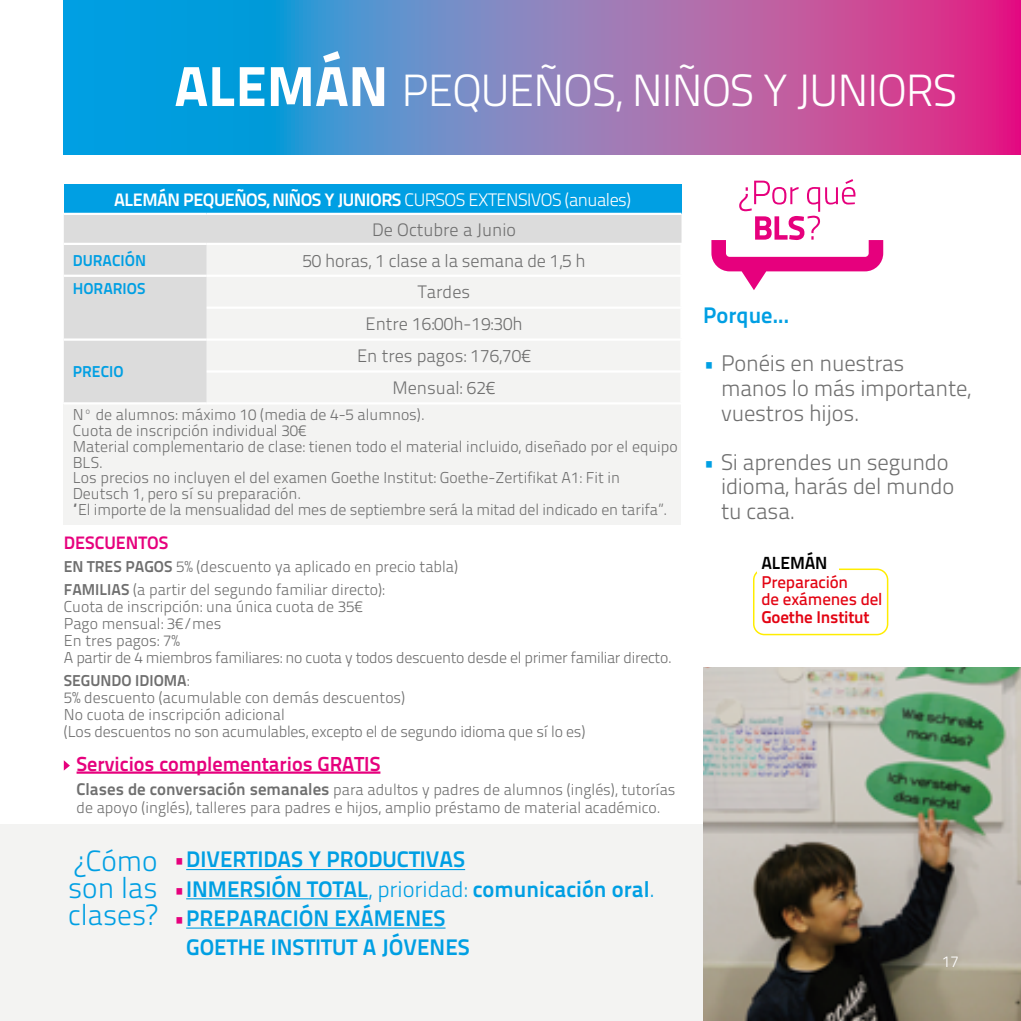
<style>
.page{position:relative;width:1021px;height:1021px;background:#fff}
.page>*{position:absolute;margin:0;border:0;box-sizing:border-box;transform-origin:0 0}
.t1{font:300 45px "Titillium Text 22 L";letter-spacing:-.02em;color:#fff}
.t2{font:300 29.25px/27px "Titillium Text 22 L";color:#009fe3;text-align:justify}
.t3{font:700 22.5px/29.2px "Titillium Text 22 L";color:#009fe3}
.t4{font:300 22.5px/24.8px "Titillium Text 22 L";letter-spacing:-.01em;color:#6f6f6f}
.t5{font:700 20.25px "Titillium Text 22 L";color:#e6007d}
.t6{font:300 18px/31.9px "Titillium Text 22 L";color:#6f6f6f;text-align:center}
.t7{font:700 18px/29.9px "Titillium Text 22 L";letter-spacing:-.03em;color:#fff}
.t8{font:700 18px "Titillium Text 22 L";color:#e6007d}
.t9{font:700 17.55px "Titillium Text 22 L";letter-spacing:-.01em;color:#000}
.t10{font:500 17.1px/17.6px "Titillium Text 22 L";letter-spacing:-.01em;color:#e30413}
.t11{font:700 17.1px "Titillium Text 22 L";letter-spacing:-.01em;color:#e30413}
.t12{font:300 15.75px/15.8px "Titillium Text 22 L";color:#6f6f6f}
.t13{font:300 15.75px/16.9px "Titillium Text 22 L";letter-spacing:-.02em;color:#6f6f6f}
.t14{font:700 15.75px "Titillium Text 22 L";color:#009fe3}
.t15{font:300 15.75px "Titillium Text 22 L";color:#fff}
.s1{font-weight:800;font-size:56.25px}
.s2{font-weight:300}
.s3{font-weight:300;color:#6f6f6f}
.s4{font-weight:700}
.s5{font-weight:700;font-size:16.88px}
.s6{font-weight:300;color:#e6007d}
.s7{color:#009fe3}
</style>
<div class="page">
<div style="left:0;top:824px;width:1020px;height:196px;background:#f3f3f2"></div>
<div style="left:64px;top:404px;width:617px;height:121px;background:#f3f3f2"></div>
<hr style="left:186px;top:869px;width:279px;height:1px;background:#009fe3">
<hr style="left:186px;top:898px;width:182px;height:1px;background:#009fe3">
<hr style="left:186px;top:927px;width:259px;height:1px;background:#009fe3">
<hr style="left:77px;top:771px;width:303px;height:2px;background:#e6007d">
<svg style="left:64px;top:760px;width:6px;height:10px"></svg>
<div style="left:64px;top:184px;width:617px;height:30px;background:#009fe3"></div>
<div style="left:64px;top:215px;width:617px;height:187px;background:#dcdcdc"></div>
<div style="left:207px;top:245px;width:473px;height:157px;background:#f3f3f2"></div>
<hr style="left:64px;top:213px;width:143px;height:2px;background:#fff">
<hr style="left:207px;top:213px;width:474px;height:2px;background:#fff">
<hr style="left:64px;top:243px;width:143px;height:2px;background:#fff">
<hr style="left:207px;top:243px;width:475px;height:2px;background:#fff">
<hr style="left:64px;top:275px;width:143px;height:2px;background:#fff">
<hr style="left:207px;top:275px;width:475px;height:2px;background:#fff">
<hr style="left:207px;top:306px;width:475px;height:3px;background:#fff">
<hr style="left:64px;top:338px;width:143px;height:3px;background:#fff">
<hr style="left:207px;top:338px;width:475px;height:3px;background:#fff">
<hr style="left:207px;top:370px;width:475px;height:2px;background:#fff">
<hr style="left:680px;top:245px;width:2px;height:30px;background:#fff">
<hr style="left:680px;top:277px;width:2px;height:29px;background:#fff">
<hr style="left:680px;top:309px;width:2px;height:29px;background:#fff">
<hr style="left:680px;top:341px;width:2px;height:29px;background:#fff">
<hr style="left:680px;top:372px;width:2px;height:30px;background:#fff">
<div style="left:753px;top:568px;width:135px;height:67px;border:2px solid #ffed00;border-radius:11px"></div>
<div style="left:757px;top:562px;width:81px;height:10px;background:#fff"></div>
<svg style="left:711px;top:179px;width:172px;height:111px"></svg>
<img style="left:703px;top:667px;width:317px;height:353px">
<svg style="left:64px;top:0;width:956px;height:154px;background:#7877ba"></svg>
<h1 class="t1" style="left:174px;top:57px;width:784px"><span class="s1">ALEMÁN</span> PEQUEÑOS, NIÑOS Y JUNIORS</h1>
<p class="t7" style="left:372px;top:183px;width:260px;text-indent:-258px">ALEMÁN PEQUEÑOS, NIÑOS Y JUNIORS <span class="s2">CURSOS EXTENSIVOS (anuales)<br></span><span class="s3">De Octubre a Junio</span></p>
<p class="t14" style="left:73px;top:248px;width:75px">DURACIÓN</p>
<p class="t6" style="left:302px;top:243px;width:285px">50 horas, 1 clase a la semana de 1,5 h</p>
<p class="t14" style="left:73px;top:276px;width:74px">HORARIOS</p>
<p class="t6" style="left:365px;top:275px;width:159px">Tardes<br>Entre 16:00h-19:30h</p>
<p class="t14" style="left:73px;top:360px;width:52px">PRECIO</p>
<p class="t6" style="left:357px;top:339px;width:176px">En tres pagos: 176,70€<br>Mensual: 62€</p>
<p class="t12" style="left:73px;top:406px;width:606px">Nº de alumnos: máximo 10 (media de 4-5 alumnos).<br>Cuota de inscripción individual 30€<br>Material complementario de clase: tienen todo el material incluido, diseñado por el equipo BLS.<br>Los precios no incluyen el del examen Goethe Institut: Goethe-Zertifikat A1: Fit in Deutsch 1, pero sí su preparación.<br>“El importe de la mensualidad del mes de septiembre será la mitad del indicado en tarifa”.</p>
<p class="t8" style="left:64px;top:528px;width:106px">DESCUENTOS</p>
<p class="t12" style="left:64px;top:554px;width:396px;line-height:23.2px"><span class="s4">EN TRES PAGOS</span> 5% (descuento ya aplicado en precio tabla)<br><span class="s4">FAMILIAS</span> (a partir del segundo familiar directo):</p>
<p class="t13" style="left:64px;top:597px;width:609px">Cuota de inscripción: una única cuota de 35€<br>Pago mensual: 3€/mes<br>En tres pagos: 7%<br>A partir de 4 miembros familiares: no cuota y todos descuento desde el primer familiar directo.</p>
<p class="t12" style="left:64px;top:671px;width:523px;line-height:16.9px"><span class="s4">SEGUNDO IDIOMA</span>:<br>5% descuento (acumulable con demás descuentos)<br>No cuota de inscripción adicional<br>(Los descuentos no son acumulables, excepto el de segundo idioma que sí lo es)</p>
<p class="t5" style="left:77px;top:747px;width:305px">Servicios complementarios GRATIS</p>
<p class="t12" style="left:77px;top:779px;width:600px;line-height:18px"><span class="s5">Clases de conversación semanales</span> para adultos y padres de alumnos (inglés), tutorías de apoyo (inglés), talleres para padres e hijos, amplio préstamo de material académico.</p>
<h2 class="t2" style="left:68px;top:845px;width:91px">¿Cómo son las clases?</h2>
<h3 class="t3" style="left:173px;top:843px;width:293px"><span class="s6">•</span>DIVERTIDAS Y PRODUCTIVAS</h3>
<h3 class="t3" style="left:173px;top:872px;width:483px"><span class="s6">•</span>INMERSIÓN TOTAL<span class="s2">, prioridad:</span> comunicación oral<span class="s2">.</span></h3>
<h3 class="t3" style="left:186px;top:902px;width:285px;text-indent:-13px"><span class="s6">•</span>PREPARACIÓN EXÁMENES<br>GOETHE INSTITUT A JÓVENES</h3>
<h3 class="t3" style="left:703px;top:299px;width:88px">Porque...</h3>
<h3 class="t4" style="left:721px;top:350px;width:251px;text-indent:-18px"><span class="s7">•</span> Ponéis en nuestras manos lo más importante, vuestros hijos.</h3>
<h3 class="t4" style="left:721px;top:448px;width:235px;text-indent:-18px"><span class="s7">•</span> Si aprendes un segundo idioma, harás del mundo tu casa.</h3>
<p class="t9" style="left:761px;top:549px;width:67px">ALEMÁN</p>
<p class="t10" style="left:761px;top:572px;width:122px">Preparación<br>de exámenes del</p>
<p class="t11" style="left:761px;top:603px;width:110px">Goethe Institut</p>
<p class="t15" style="left:942px;top:949px;width:18px">17</p>
</div>
